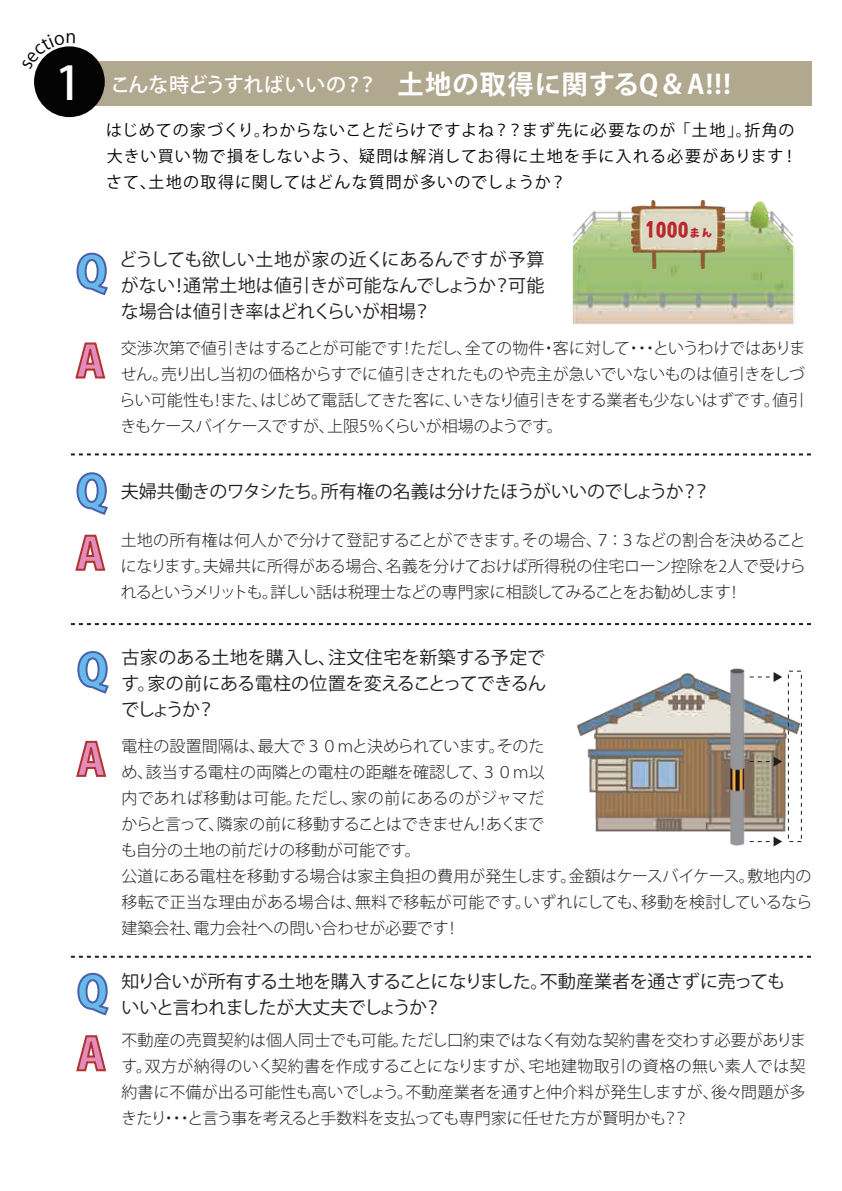
<style>
.page{position:relative;width:842px;height:1191px;background:#fff}
.page>*{position:absolute;margin:0;border:0;box-sizing:border-box;transform-origin:0 0}
.t1{font:500 46px "Koz Go Pr 6 N";color:#fff}
.t2{font:800 44px "Koz Go Pr 6 N";color:#66b9e8}
.t3{font:800 44px "Koz Go Pr 6 N";color:#e38bbb}
.t4{font:700 26.4px "Koz Go Pr 6 N";letter-spacing:.03em;color:#fff}
.t5{font:22px "g squarebold prev";color:#b9272d}
.t6{font:18px/26px "Koz Go Pr 6 N";letter-spacing:-.01em;color:#231f20;text-align:justify}
.t7{font:18px "Koz Go Pr 6 N";letter-spacing:-.04em;color:#231f20}
.t8{font:300 16px/26px "Koz Go Pr 6 N";letter-spacing:-.01em;color:#231f20;text-align:justify}
.t9{font:16px/26px "Koz Go Pr 6 N";letter-spacing:.06em;color:#030303}
.s1{font-weight:500;font-size:20px}
.s2{font-size:12px}
</style>
<div class="page">
<div style="left:63px;top:62px;width:749px;height:44px;background:#b1a890"></div>
<div style="left:34px;top:46px;width:71px;height:71px;background:#030303;border-radius:50%"></div>
<svg style="left:76px;top:252px;width:32px;height:44px"></svg>
<svg style="left:75px;top:342px;width:31px;height:37px"></svg>
<svg style="left:76px;top:472px;width:32px;height:43px"></svg>
<svg style="left:75px;top:534px;width:31px;height:37px"></svg>
<svg style="left:71px;top:453px;width:740px;height:2px"></svg>
<svg style="left:71px;top:623px;width:740px;height:2px"></svg>
<svg style="left:77px;top:651px;width:32px;height:43px"></svg>
<svg style="left:76px;top:740px;width:31px;height:37px"></svg>
<svg style="left:71px;top:955px;width:740px;height:2px"></svg>
<svg style="left:77px;top:972px;width:32px;height:44px"></svg>
<svg style="left:76px;top:1035px;width:31px;height:37px"></svg>
<img style="left:576px;top:698px;width:59px;height:134px">
<img style="left:635px;top:668px;width:166px;height:179px">
<img style="left:572px;top:200px;width:222px;height:125px">
<svg style="left:750px;top:836px;width:32px;height:10px"></svg>
<svg style="left:750px;top:672px;width:32px;height:10px"></svg>
<svg style="left:750px;top:756px;width:32px;height:10px"></svg>
<div style="left:788px;top:670px;width:14px;height:172px;border:1px dashed #231f20"></div>
<img style="left:632px;top:201px;width:93px;height:67px">
<svg style="left:36px;top:46px;width:39px;height:24px"></svg>
<h1 class="t1" style="left:56px;top:57px;width:27px">1</h1>
<h3 class="t4" style="left:110px;top:70px;width:622px"><span class="s1">こんな時どうすればいいの？？</span> 土地の取得に関するQ＆A!!!</h3>
<p class="t9" style="left:106px;top:117px;width:693px">はじめての家づくり。わからないことだらけですよね？？まず先に必要なのが「土地」。折角の大きい買い物で損をしないよう、疑問は解消してお得に土地を手に入れる必要があります！さて、土地の取得に関してはどんな質問が多いのでしょうか？</p>
<h3 class="t5" style="left:645px;top:218px;width:69px">1000<span class="s2">まん</span></h3>
<h2 class="t2" style="left:76px;top:247px;width:33px">Q</h2>
<h2 class="t3" style="left:76px;top:336px;width:31px">A</h2>
<p class="t6" style="left:119px;top:247px;width:427px">どうしても欲しい土地が家の近くにあるんですが予算がない！通常土地は値引きが可能なんでしょうか？可能な場合は値引き率はどれくらいが相場？</p>
<p class="t8" style="left:120px;top:335px;width:687px">交渉次第で値引きはすることが可能です！ただし、全ての物件・客に対して・・・というわけではありません。売り出し当初の価格からすでに値引きされたものや売主が急いでいないものは値引きをしづらい可能性も！また、はじめて電話してきた客に、いきなり値引きをする業者も少ないはずです。値引きもケースバイケースですが、上限5％くらいが相場のようです。</p>
<h2 class="t2" style="left:76px;top:467px;width:33px">Q</h2>
<p class="t6" style="left:121px;top:479px;width:591px">夫婦共働きのワタシたち。所有権の名義は分けたほうがいいのでしょうか？？</p>
<p class="t8" style="left:121px;top:527px;width:687px">土地の所有権は何人かで分けて登記することができます。その場合、７：３などの割合を決めることになります。夫婦共に所得がある場合、名義を分けておけば所得税の住宅ローン控除を2人で受けられるというメリットも。詳しい話は税理士などの専門家に相談してみることをお勧めします！</p>
<h2 class="t3" style="left:76px;top:529px;width:31px">A</h2>
<h2 class="t2" style="left:77px;top:645px;width:33px">Q</h2>
<h2 class="t3" style="left:77px;top:735px;width:31px">A</h2>
<h2 class="t2" style="left:77px;top:967px;width:33px">Q</h2>
<h2 class="t3" style="left:77px;top:1029px;width:31px">A</h2>
<p class="t6" style="left:121px;top:645px;width:427px">古家のある土地を購入し、注文住宅を新築する予定です。家の前にある電柱の位置を変えることってできるんでしょうか？</p>
<p class="t8" style="left:121px;top:733px;width:425px">電柱の設置間隔は、最大で３０ｍと決められています。そのため、該当する電柱の両隣との電柱の距離を確認して、３０ｍ以内であれば移動は可能。ただし、家の前にあるのがジャマだからと言って、隣家の前に移動することはできません！あくまでも自分の土地の前だけの移動が可能です。</p>
<p class="t8" style="left:122px;top:863px;width:692px">公道にある電柱を移動する場合は家主負担の費用が発生します。金額はケースバイケース。敷地内の移転で正当な理由がある場合は、無料で移転が可能です。いずれにしても、移動を検討しているなら建築会社、電力会社への問い合わせが必要です！</p>
<p class="t6" style="left:122px;top:969px;width:665px">知り合いが所有する土地を購入することになりました。不動産業者を通さずに売っても</p>
<p class="t7" style="left:122px;top:997px;width:322px">いいと言われましたが大丈夫でしょうか？</p>
<p class="t8" style="left:121px;top:1028px;width:686px">不動産の売買契約は個人同士でも可能。ただし口約束ではなく有効な契約書を交わす必要があります。双方が納得のいく契約書を作成することになりますが、宅地建物取引の資格の無い素人では契約書に不備が出る可能性も高いでしょう。不動産業者を通すと仲介料が発生しますが、後々問題が多きたり・・・と言う事を考えると手数料を支払っても専門家に任せた方が賢明かも？？</p>
</div>
